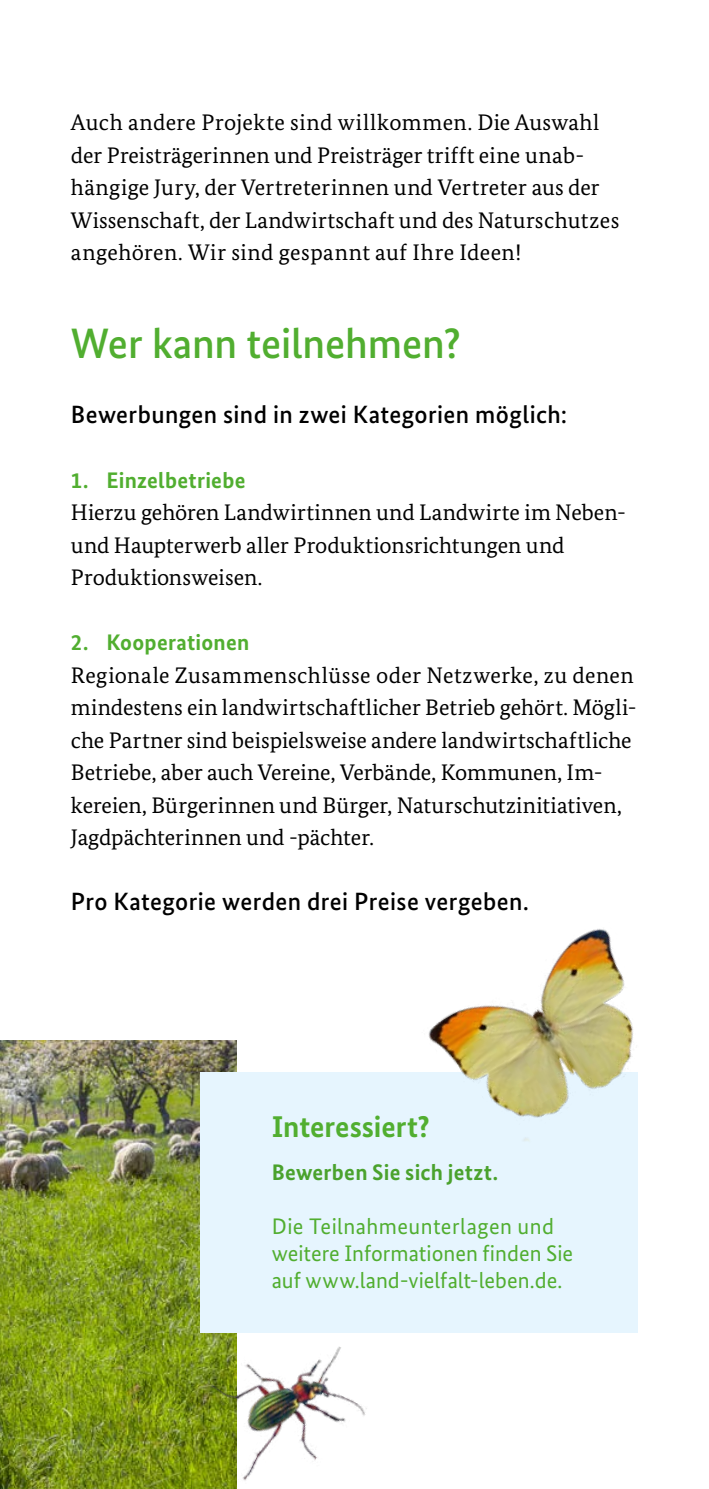
<style>
.page{position:relative;width:709px;height:1489px;background:#fff}
.page>*{position:absolute;margin:0;border:0;box-sizing:border-box;transform-origin:0 0}
.t1{font:500 42.5px "Bundes Sans";letter-spacing:-.005em;color:#51ae30}
.t2{font:700 30px "Bundes Sans";color:#51ae30}
.t3{font:500 25px "Bundes Sans";letter-spacing:.015em;color:#000}
.t4{font:22.5px/32.5px "Bundes Serif";letter-spacing:.01em;color:#000}
.t5{font:22.5px/27px "Bundes Sans";color:#51ae30}
.t6{font:700 22.5px "Bundes Sans";letter-spacing:.01em;color:#4aa22d}
.s1{font-family:"Bundes Sans";font-weight:700;color:#51ae30}
</style>
<div class="page">
<img style="left:0;top:1040px;width:236px;height:448px">
<div style="left:201px;top:1072px;width:437px;height:260px;background:#e6f5fe"></div>
<img style="left:428px;top:929px;width:205px;height:212px">
<img style="left:167px;top:1298px;width:230px;height:190px">
<p class="t4" style="left:71px;top:106px;width:550px">Auch andere Projekte sind willkommen. Die Auswahl der Preisträgerinnen und Preisträger trifft eine unab&shy;hängige Jury, der Vertreterinnen und Vertreter aus der Wissenschaft, der Landwirtschaft und des Naturschutzes angehören. Wir sind gespannt auf Ihre Ideen!</p>
<h1 class="t1" style="left:71px;top:317px;width:391px">Wer kann teilnehmen?</h1>
<p class="t3" style="left:71px;top:399px;width:498px">Bewerbungen sind in zwei Kategorien möglich:</p>
<p class="t4" style="left:71px;top:463px;width:554px"><span class="s1">1. Einzelbetriebe<br></span>Hierzu gehören Landwirtinnen und Landwirte im Neben&shy;und Haupterwerb aller Produktionsrichtungen und Produktionsweisen.</p>
<p class="t4" style="left:71px;top:626px;width:567px"><span class="s1">2. Kooperationen<br></span>Regionale Zusammenschlüsse oder Netzwerke, zu denen mindestens ein landwirtschaftlicher Betrieb gehört. Mögli&shy;che Partner sind beispielsweise andere landwirtschaftliche Betriebe, aber auch Vereine, Verbände, Kommunen, Im&shy;kereien, Bürgerinnen und Bürger, Naturschutzinitiativen, Jagdpächterinnen und -pächter.</p>
<p class="t3" style="left:71px;top:886px;width:459px">Pro Kategorie werden drei Preise vergeben.</p>
<p class="t2" style="left:272px;top:1108px;width:160px">Interessiert?</p>
<p class="t6" style="left:272px;top:1158px;width:228px">Bewerben Sie sich jetzt.</p>
<p class="t5" style="left:272px;top:1212px;width:303px">Die Teilnahmeunterlagen und weitere Informationen finden Sie auf www.land-vielfalt-leben.de.</p>
</div>
